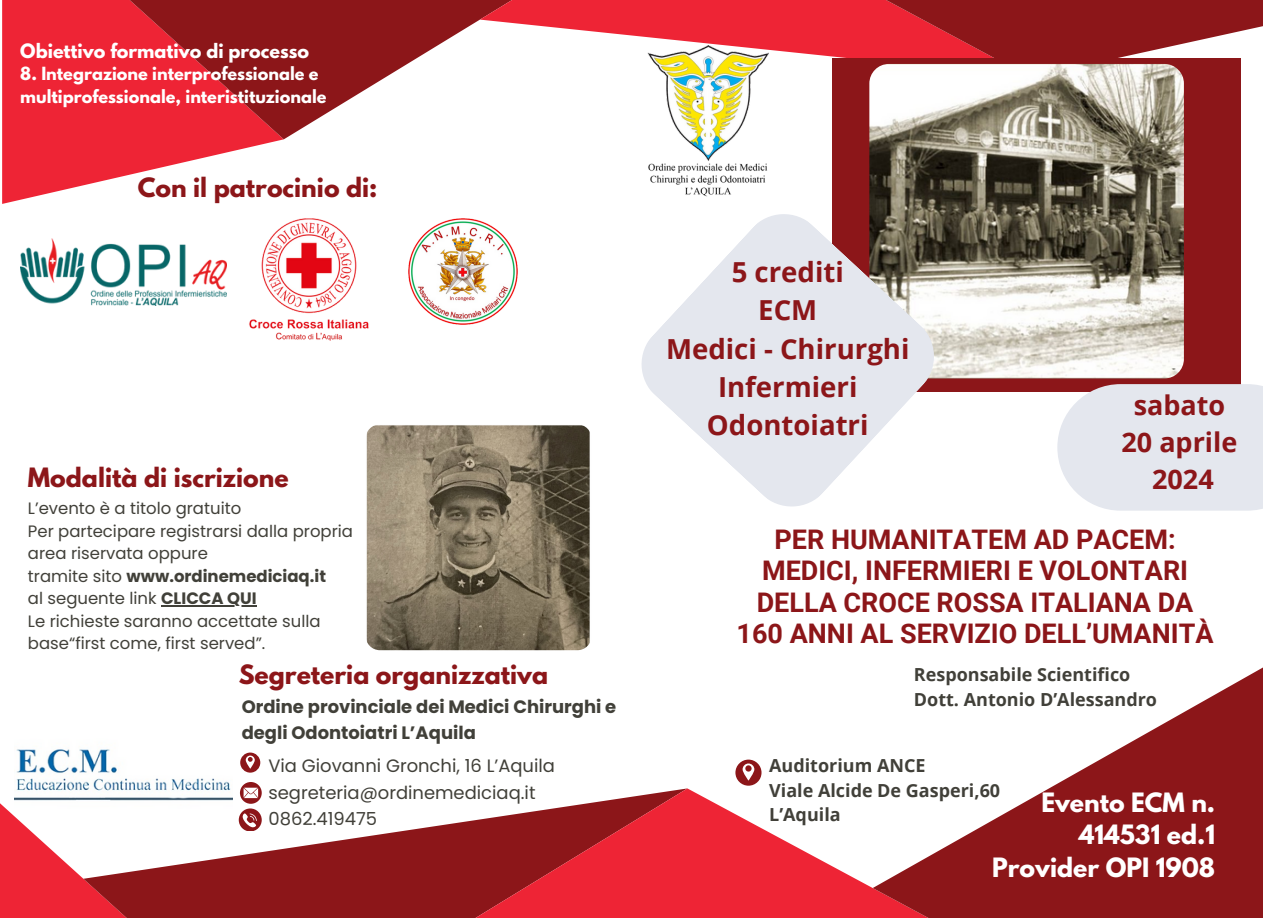
<style>
.page{position:relative;width:1263px;height:918px;background:#fff}
.page>*{position:absolute;margin:0;border:0;box-sizing:border-box;transform-origin:0 0}
.t1{font:700 27.6px/38.2px "Open Sans";color:#8c1619;text-align:center}
.t2{font:700 27px/31.5px "Roboto";color:#8c1619;text-align:center}
.t3{font:700 27px/37.2px "Open Sans";color:#8c1619;text-align:center}
.t4{font:700 23.55px "League Spartan";color:#8c1619}
.t5{font:700 23.55px/32.7px "League Spartan";color:#fff;text-align:right}
.t6{font:700 18px/24.8px "Open Sans";color:#414039}
.t7{font:18px "Poppins";color:#414039}
.t8{font:700 18px/25.8px "Poppins";color:#414039}
.t9{font:700 17.55px "League Spartan";color:#fff}
.t10{font:16.5px/22.5px "Poppins";color:#414039}
.t11{font:700 16.05px/22.5px "League Spartan";color:#fff}
.s1{font-weight:700}
</style>
<div class="page">
<svg style="left:2px;top:0;width:282px;height:204px;fill:#ee2435"></svg>
<svg style="left:107px;top:0;width:373px;height:139px;fill:#8c1619"></svg>
<svg style="left:480px;top:0;width:783px;height:77px"></svg>
<div style="left:833px;top:58px;width:408px;height:333px;background:#8c1619"></div>
<svg style="left:267px;top:820px;width:205px;height:98px;fill:#8c1619"></svg>
<svg style="left:472px;top:788px;width:401px;height:130px;fill:#ee2435"></svg>
<svg style="left:873px;top:667px;width:390px;height:251px;fill:#8c1619"></svg>
<img style="left:647px;top:45px;width:122px;height:151px">
<svg style="left:240px;top:753px;width:20px;height:20px"></svg>
<svg style="left:0;top:782px;width:267px;height:136px"></svg>
<svg style="left:735px;top:760px;width:26px;height:25px"></svg>
<img style="left:366px;top:424px;width:225px;height:226px;border-radius:14px">
<img style="left:869px;top:64px;width:315px;height:314px;border-radius:20px">
<svg style="left:1057px;top:384px;width:206px;height:127px;background:#e4e5ec"></svg>
<svg style="left:641px;top:214px;width:293px;height:293px;fill:#e4e7ee"></svg>
<img style="left:408px;top:219px;width:109px;height:106px">
<img style="left:249px;top:218px;width:120px;height:123px">
<img style="left:20px;top:239px;width:206px;height:66px">
<img style="left:14px;top:749px;width:218px;height:59px">
<hr style="left:161px;top:605px;width:96px;height:1px;background:#414039">
<h2 class="t9" style="left:20px;top:42px;width:290px">Obiettivo formativo di processo</h2>
<p class="t11" style="left:20px;top:65px;width:308px">8. Integrazione interprofessionale e multiprofessionale, interistituzionale</p>
<h5 class="t4" style="left:138px;top:176px;width:241px">Con il patrocinio di:</h5>
<p class="t4" style="left:28px;top:465px;width:262px">Modalità di iscrizione</p>
<h3 class="t10" style="left:28px;top:497px;width:327px">L’evento è a titolo gratuito<br>Per partecipare registrarsi dalla propria area riservata oppure<br>tramite sito <span class="s1">www.ordinemediciaq.it<br></span>al seguente link <span class="s1">CLICCA QUI</span></h3>
<h5 class="t10" style="left:28px;top:610px;width:294px">Le richieste saranno accettate sulla base“first come, first served”.</h5>
<h1 class="t4" style="left:239px;top:662px;width:311px">Segreteria organizzativa</h1>
<h3 class="t8" style="left:242px;top:694px;width:376px">Ordine provinciale dei Medici Chirurghi e degli Odontoiatri L’Aquila</h3>
<p class="t7" style="left:268px;top:753px;width:288px">Via Giovanni Gronchi, 16 L’Aquila</p>
<h4 class="t7" style="left:268px;top:780px;width:269px">segreteria@ordinemediciaq.it</h4>
<p class="t7" style="left:268px;top:806px;width:110px">0862.419475</p>
<p class="t1" style="left:666px;top:252px;width:245px">5 crediti<br>ECM<br>Medici - Chirurghi<br>Infermieri<br>Odontoiatri</p>
<p class="t3" style="left:1121px;top:386px;width:117px">sabato<br>20 aprile<br>2024</p>
<p class="t2" style="left:737px;top:524px;width:478px">PER HUMANITATEM AD PACEM:<br>MEDICI, INFERMIERI E VOLONTARI<br>DELLA CROCE ROSSA ITALIANA DA<br>160 ANNI AL SERVIZIO DELL’UMANITÀ</p>
<p class="t6" style="left:914px;top:662px;width:245px">Responsabile Scientifico<br>Dott. Antonio D’Alessandro</p>
<h5 class="t6" style="left:769px;top:753px;width:232px">Auditorium ANCE<br>Viale Alcide De Gasperi,60<br>L’Aquila</h5>
<p class="t5" style="left:992px;top:789px;width:225px">Evento ECM n.<br>414531 ed.1<br>Provider OPI 1908</p>
</div>
